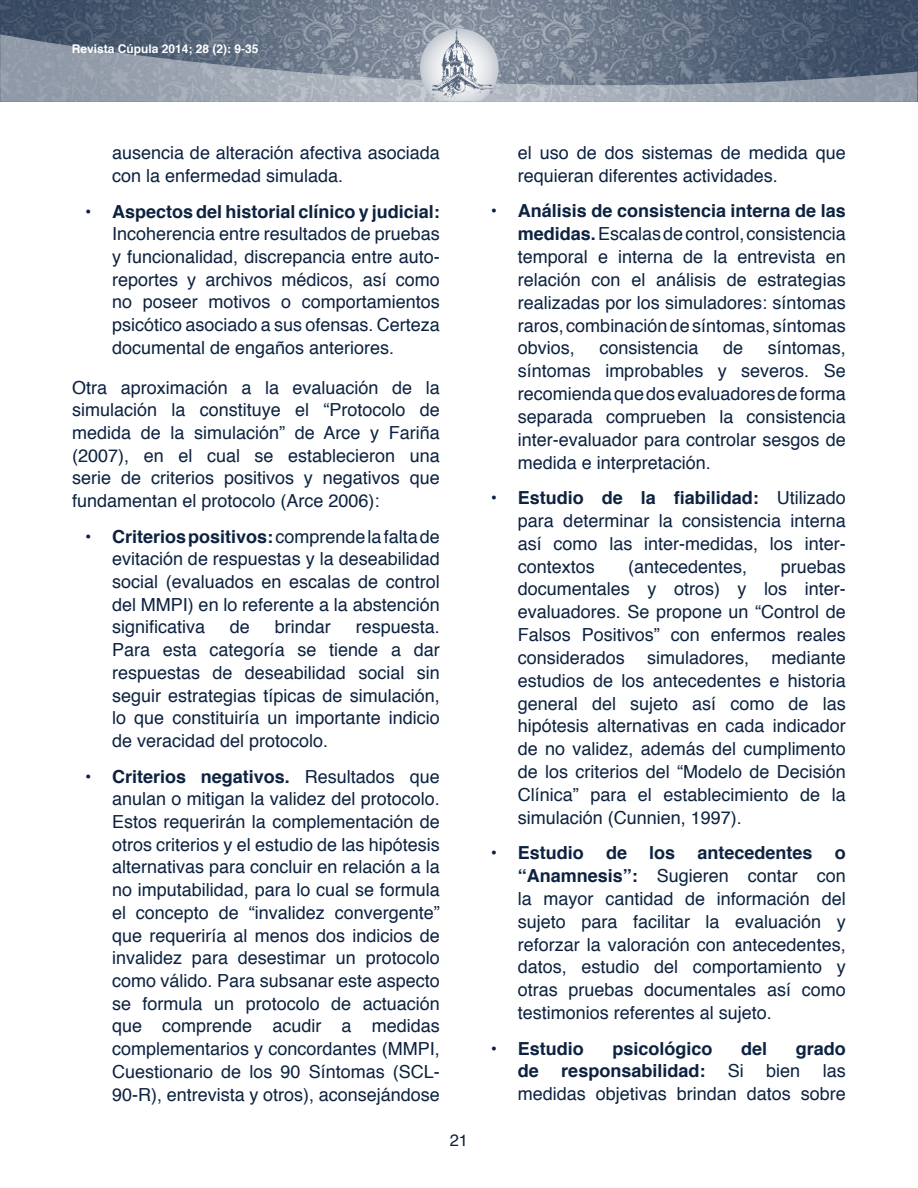
<style>
.page{position:relative;width:918px;height:1188px;background:#fff}
.page>*{position:absolute;margin:0;border:0;box-sizing:border-box;transform-origin:0 0}
.t1{font:18px/22.8px "Helvetica";color:#0d2240;text-align:justify}
.t2{font:700 18px "Helvetica";color:#0d2240}
.t3{font:16.5px "Helvetica";color:#0d2240}
.t4{font:700 12px "Helvetica";color:#fff}
.s1{font-weight:700}
</style>
<div class="page">
<img style="left:0;top:0;width:918px;height:102px">
<svg style="left:0;top:34px;width:918px;height:67px;background:#7d8898"></svg>
<svg style="left:420px;top:29px;width:79px;height:72px;background:#c0c6cd"></svg>
<p class="t4" style="left:72px;top:39px;width:188px">Revista Cúpula 2014; 28 (2): 9-35</p>
<p class="t1" style="left:112px;top:142px;width:329px">ausencia de alteración afectiva asociada con la enfermedad simulada.</p>
<p class="t2" style="left:85px;top:197px;width:356px">• Aspectos del historial clínico y judicial:</p>
<p class="t1" style="left:112px;top:223px;width:329px">Incoherencia entre resultados de pruebas y funcionalidad, discrepancia entre auto&shy;reportes y archivos médicos, así como no poseer motivos o comportamientos psicótico asociado a sus ofensas. Certeza documental de engaños anteriores.</p>
<p class="t1" style="left:72px;top:376px;width:369px">Otra aproximación a la evaluación de la simulación la constituye el “Protocolo de medida de la simulación” de Arce y Fariña (2007), en el cual se establecieron una serie de criterios positivos y negativos que fundamentan el protocolo (Arce 2006):</p>
<p class="t1" style="left:112px;top:526px;width:329px;text-indent:-27px"><span class="s1">• Criterios positivos:</span> comprende la falta de evitación de respuestas y la deseabilidad social (evaluados en escalas de control del MMPI) en lo referente a la abstención significativa</p>
<p class="t1" style="left:230px;top:616px;width:22px">de</p>
<p class="t1" style="left:275px;top:616px;width:58px">brindar</p>
<p class="t1" style="left:112px;top:616px;width:329px;text-indent:244px">respuesta.<br>Para esta categoría se tiende a dar respuestas de deseabilidad social sin seguir estrategias típicas de simulación, lo que constituiría un importante indicio de veracidad del protocolo.</p>
<p class="t1" style="left:112px;top:765px;width:329px;text-indent:-27px"><span class="s1">• Criterios negativos.</span> Resultados que anulan o mitigan la validez del protocolo.<br>Estos requerirán la complementación de otros criterios y el estudio de las hipótesis alternativas para concluir en relación a la no imputabilidad, para lo cual se formula el concepto de “invalidez convergente” que requeriría al menos dos indicios de invalidez para desestimar un protocolo como válido. Para subsanar este aspecto se formula un protocolo de actuación que comprende acudir a medidas complementarios y concordantes (MMPI, Cuestionario de los 90 Síntomas (SCL-90-R), entrevista y otros), aconsejándose</p>
<p class="t3" style="left:450px;top:1128px;width:20px">21</p>
<p class="t1" style="left:518px;top:142px;width:329px">el uso de dos sistemas de medida que requieran diferentes actividades.</p>
<p class="t1" style="left:518px;top:200px;width:329px;text-indent:-27px"><span class="s1">• Análisis de consistencia interna de las medidas.</span> Escalas de control, consistencia temporal e interna de la entrevista en relación con el análisis de estrategias realizadas por los simuladores: síntomas raros, combinación de síntomas, síntomas obvios,</p>
<p class="t1" style="left:518px;top:337px;width:329px;text-indent:250px">síntomas, síntomas improbables y severos. Se recomienda que dos evaluadores de forma separada comprueben la consistencia inter-evaluador para controlar sesgos de medida e interpretación.</p>
<p class="t1" style="left:518px;top:487px;width:329px;text-indent:-27px"><span class="s1">• Estudio de la fiabilidad:</span> Utilizado para determinar la consistencia interna así como las inter-medidas, los inter&shy;contextos</p>
<p class="t1" style="left:599px;top:337px;width:101px">consistencia</p>
<p class="t1" style="left:723px;top:337px;width:22px">de</p>
<p class="t1" style="left:628px;top:555px;width:121px">(antecedentes,</p>
<p class="t1" style="left:518px;top:555px;width:329px;text-indent:263px">pruebas documentales y otros) y los inter&shy;evaluadores. Se propone un “Control de Falsos Positivos” con enfermos reales considerados simuladores, mediante estudios de los antecedentes e historia general del sujeto así como de las hipótesis alternativas en cada indicador de no validez, además del cumplimento de los criterios del “Modelo de Decisión Clínica” para el establecimiento de la simulación (Cunnien, 1997).</p>
<p class="t1" style="left:518px;top:842px;width:329px;text-indent:-27px"><span class="s1">• Estudio de los antecedentes o “Anamnesis”:</span> Sugieren contar con la mayor cantidad de información del sujeto para facilitar la evaluación y reforzar la valoración con antecedentes, datos, estudio del comportamiento y otras pruebas documentales así como testimonios referentes al sujeto.</p>
<p class="t2" style="left:491px;top:1034px;width:95px">• Estudio</p>
<p class="t2" style="left:612px;top:1034px;width:102px">psicológico</p>
<p class="t2" style="left:741px;top:1034px;width:28px">del</p>
<p class="t1" style="left:518px;top:1037px;width:329px;text-indent:278px"><span class="s1">grado de responsabilidad:</span> Si bien las medidas objetivas brindan datos sobre</p>
</div>
